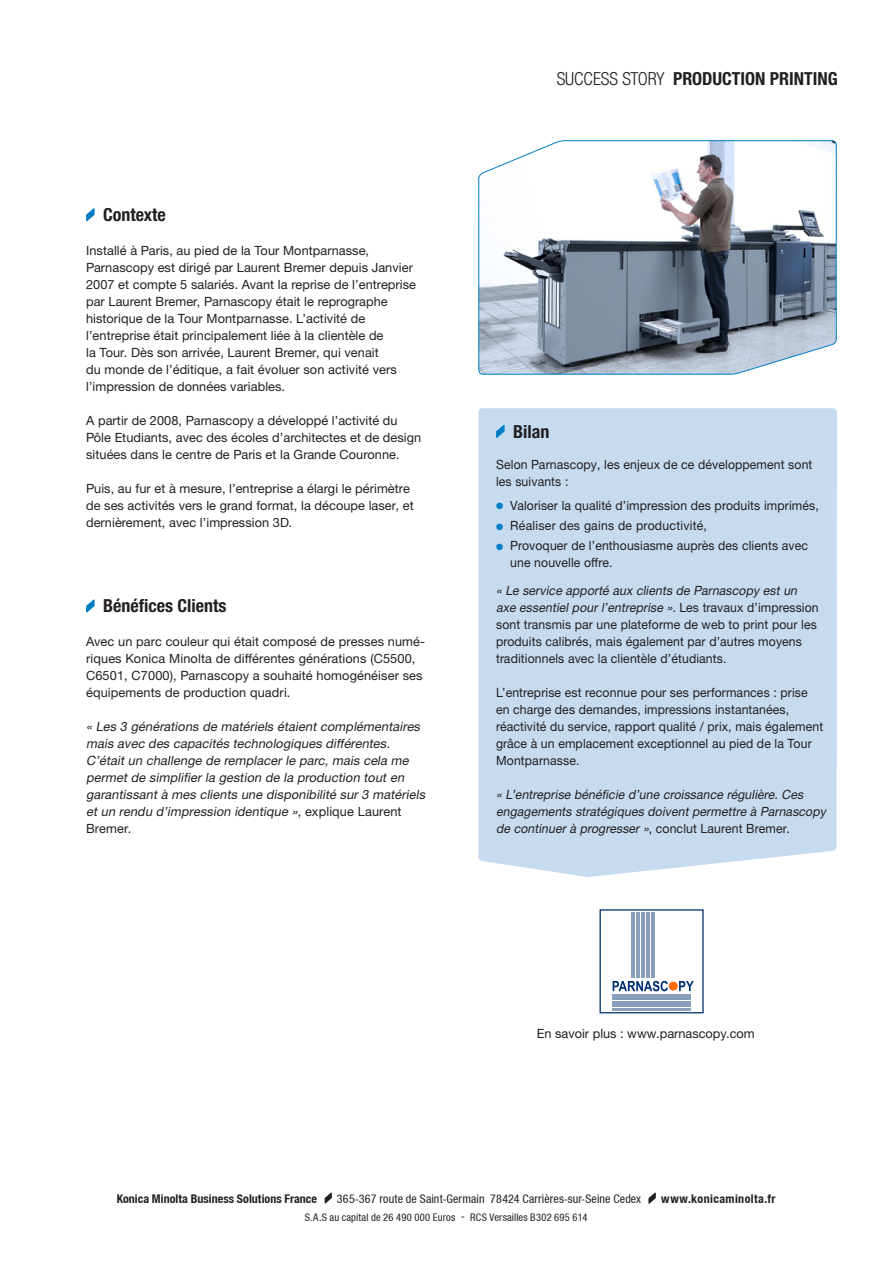
<style>
.page{position:relative;width:893px;height:1263px;background:#fff}
.page>*{position:absolute;margin:0;border:0;box-sizing:border-box;transform-origin:0 0}
.t1{font:700 condensed 18px "Helvetica Neue LTW1 G";color:#231f20}
.t2{font:12.75px/17px "Helvetica Neue LTW1 G";letter-spacing:.005em;color:#231f20}
.t3{font:12.75px/17px "Helvetica Neue LTW1 G";letter-spacing:.005em;color:#231f20;scale:.96 1}
.t4{font:italic 12.75px/17px "Helvetica Neue LTW1 G";color:#231f20}
.t5{font:italic 12.75px/17px "Helvetica Neue LTW1 G";color:#231f20;scale:.96 1}
.t6{font:condensed 12px "Helvetica KM";letter-spacing:.01em;color:#231f20}
.t7{font:700 condensed 12px "Helvetica KM";letter-spacing:.005em;color:#231f20}
.t8{font:700 condensed 12px "Helvetica KM";letter-spacing:.035em;color:#231f20}
.t9{font:condensed 10.5px "Helvetica KM";letter-spacing:.02em;color:#231f20}
.s1{font-style:normal}
.s2{font-weight:300}
.s3{color:#007ec5}
.s4{font-style:italic}
.s5{font-size:12px}
</style>
<div class="page">
<svg style="left:86px;top:208px;width:9px;height:14px"></svg>
<svg style="left:86px;top:599px;width:9px;height:14px"></svg>
<div style="left:478px;top:408px;width:359px;height:469px;background:#c6daf0"></div>
<svg style="left:495px;top:422px;width:10px;height:17px"></svg>
<svg style="left:325px;top:1192px;width:7px;height:11px"></svg>
<svg style="left:648px;top:1192px;width:8px;height:11px"></svg>
<svg style="left:478px;top:140px;width:359px;height:235px"></svg>
<svg style="left:613px;top:981px;width:55px;height:10px"></svg>
<svg style="left:679px;top:981px;width:15px;height:10px"></svg>
<div style="left:669px;top:981px;width:9px;height:9px;background:#ff6b0d;border-radius:50%"></div>
<hr style="left:632px;top:912px;width:3px;height:66px;background:#8a9ebd">
<hr style="left:637px;top:912px;width:3px;height:66px;background:#8a9ebd">
<hr style="left:641px;top:912px;width:4px;height:66px;background:#8a9ebd">
<hr style="left:646px;top:912px;width:4px;height:66px;background:#8a9ebd">
<hr style="left:651px;top:912px;width:4px;height:66px;background:#8a9ebd">
<div style="left:599px;top:909px;width:105px;height:104px;border:1px solid #002f73"></div>
<hr style="left:613px;top:994px;width:78px;height:3px;background:#8a9ebd">
<hr style="left:613px;top:998px;width:78px;height:2px;background:#8a9ebd">
<hr style="left:613px;top:1001px;width:78px;height:2px;background:#8a9ebd">
<hr style="left:613px;top:1004px;width:78px;height:3px;background:#8a9ebd">
<hr style="left:613px;top:1008px;width:78px;height:2px;background:#8a9ebd">
<h1 class="t1" style="left:103px;top:204px;width:64px">Contexte</h1>
<p class="t2" style="left:86px;top:242px;width:331px">Installé à Paris, au pied de la Tour Montparnasse, Parnascopy est dirigé par Laurent Bremer depuis Janvier 2007 et compte 5 salariés. Avant la reprise de l’entreprise par Laurent Bremer, Parnascopy était le reprographe historique de la Tour Montparnasse. L’activité de l’entreprise était principalement liée à la clientèle de<br>la Tour. Dès son arrivée, Laurent Bremer, qui venait<br>du monde de l’éditique, a fait évoluer son activité vers l’impression de données variables.</p>
<p class="t2" style="left:86px;top:412px;width:337px">A partir de 2008, Parnascopy a développé l’activité du<br>Pôle Etudiants, avec des écoles d’architectes et de design situées dans le centre de Paris et la Grande Couronne.</p>
<p class="t2" style="left:86px;top:480px;width:329px">Puis, au fur et à mesure, l’entreprise a élargi le périmètre de ses activités vers le grand format, la découpe laser, et dernièrement, avec l’impression 3D.</p>
<h1 class="t1" style="left:103px;top:595px;width:125px">Bénéfices Clients</h1>
<p class="t2" style="left:86px;top:633px;width:341px">Avec un parc couleur qui était composé de presses numé&shy;riques Konica Minolta de différentes générations (C5500, C6501, C7000), Parnascopy a souhaité homogénéiser ses équipements de production quadri.</p>
<p class="t4" style="left:86px;top:718px;width:343px">« Les 3 générations de matériels étaient complémentaires mais avec des capacités technologiques différentes.<br>C’était un challenge de remplacer le parc, mais cela me permet de simplifier la gestion de la production tout en garantissant à mes clients une disponibilité sur 3 matériels et un rendu d’impression identique », <span class="s1">ex p l i q u e L a u re n t Bremer.</span></p>
<h1 class="t1" style="left:557px;top:68px;width:283px"><span class="s2">SUCCESS STORY</span> PRODUCTION PRINTING</h1>
<h1 class="t1" style="left:513px;top:421px;width:38px">Bilan</h1>
<p class="t3" style="left:496px;top:456px;width:331px">Selon Parnascopy, les enjeux de ce développement sont les suivants :</p>
<p class="t3" style="left:496px;top:497px;width:338px"><span class="s3">●</span> Valoriser la qualité d’impression des produits imprimés,</p>
<p class="t3" style="left:496px;top:517px;width:221px"><span class="s3">●</span> Réaliser des gains de productivité,</p>
<p class="t3" style="left:510px;top:537px;width:312px;text-indent:-14px"><span class="s3">●</span> Provoquer de l’enthousiasme auprès des clients avec une nouvelle offre.</p>
<p class="t3" style="left:496px;top:582px;width:338px"><span class="s4">« Le service apporté aux clients de Parnascopy est un axe essentiel pour l’entreprise ».</span> Le s t rav a u x d ’ i m p re s s i o n sont transmis par une plateforme de web to print pour les produits calibrés, mais également par d’autres moyens traditionnels avec la clientèle d’étudiants.</p>
<p class="t3" style="left:496px;top:684px;width:342px">L’entreprise est reconnue pour ses performances : prise en charge des demandes, impressions instantanées, réactivité du service, rapport qualité / prix, mais également grâce à un emplacement exceptionnel au pied de la Tour Montparnasse.</p>
<p class="t5" style="left:496px;top:786px;width:348px">« L’entreprise bénéficie d’une croissance régulière. Ces engagements stratégiques doivent permettre à Parnascopy de continuer à progresser »<span class="s1">, c o n c l u t La u re n t B re m e r.</span></p>
<p class="t2" style="left:537px;top:1024px;width:220px">En savoir plus : www.parnascopy.com</p>
<p class="t7" style="left:117px;top:1192px;width:202px">Konica Minolta Business Solutions France</p>
<p class="t6" style="left:337px;top:1192px;width:306px">365-367 route de Saint-Germain 78424 Carrières-sur-Seine Cedex</p>
<p class="t8" style="left:661px;top:1192px;width:116px">www.konicaminolta.fr</p>
<p class="t9" style="left:305px;top:1211px;width:284px">S.A.S au capital de 26 490 000 Euros <span class="s5">-</span> RCS Versailles B302 695 614</p>
</div>
